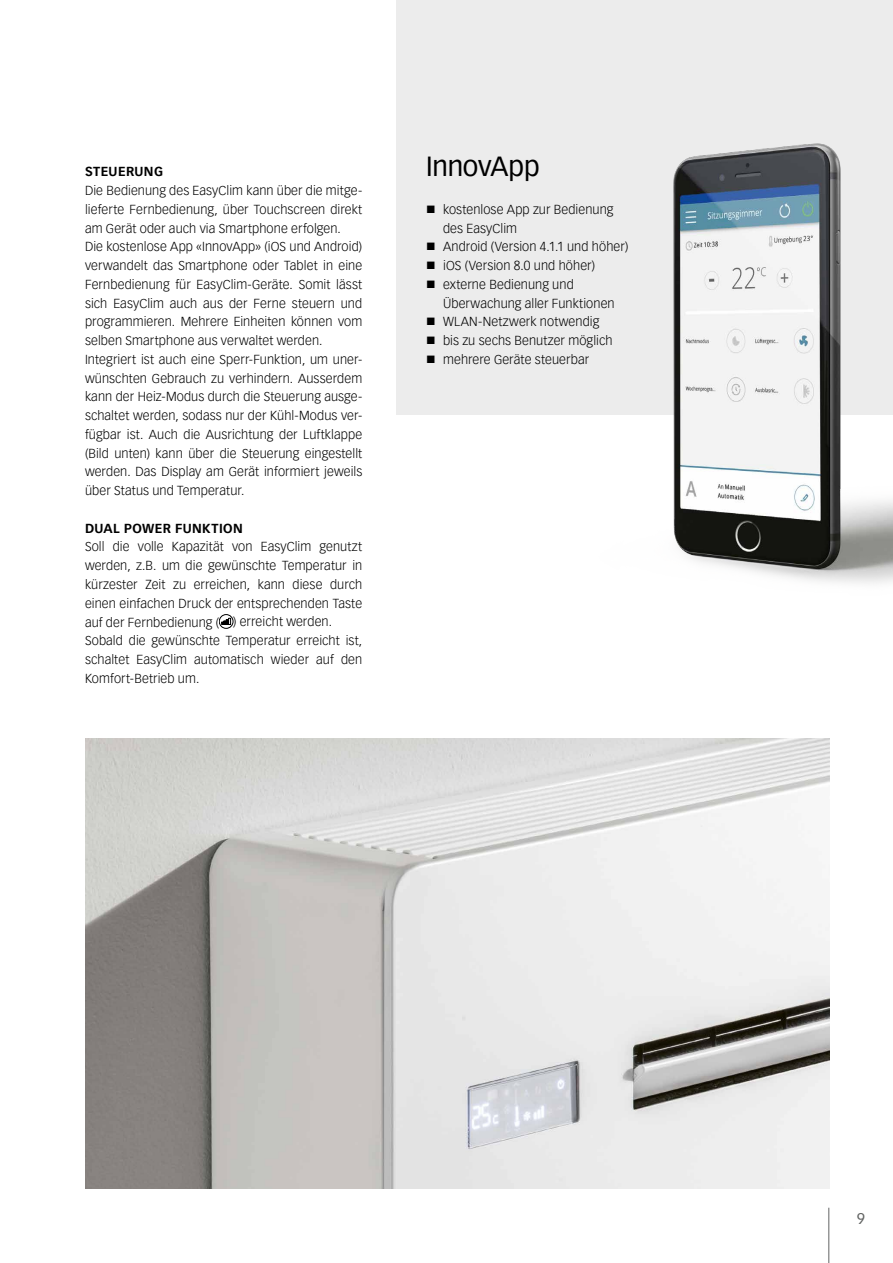
<style>
.page{position:relative;width:893px;height:1263px;background:#fff}
.page>*{position:absolute;margin:0;border:0;box-sizing:border-box;transform-origin:0 0}
.t1{font:27px "Vectora LT Pro";letter-spacing:-.005em;color:#000}
.t2{font:15px "Vectora LT Pro";color:#626463}
.t3{font:300 12.75px/18.8px "Vectora LT Pro";letter-spacing:.005em;color:#000}
.t4{font:700 12.75px "Vectora LT Pro";letter-spacing:.03em;color:#000}
</style>
<div class="page">
<div style="left:396px;top:0;width:497px;height:414px;background:#ececec"></div>
<img style="left:407px;top:143px;width:486px;height:441px">
<img style="left:85px;top:739px;width:744px;height:450px">
<svg style="left:219px;top:614px;width:14px;height:14px"></svg>
<div style="left:219px;top:614px;width:14px;height:14px;border:1px solid #000;border-radius:50%"></div>
<hr style="left:828px;top:1208px;width:1px;height:55px;background:#626463">
<svg style="left:427px;top:205px;width:7px;height:8px"></svg>
<svg style="left:427px;top:243px;width:7px;height:7px"></svg>
<svg style="left:427px;top:262px;width:7px;height:7px"></svg>
<svg style="left:427px;top:280px;width:7px;height:8px"></svg>
<svg style="left:427px;top:318px;width:7px;height:7px"></svg>
<svg style="left:427px;top:337px;width:7px;height:7px"></svg>
<svg style="left:427px;top:355px;width:7px;height:8px"></svg>
<p class="t4" style="left:85px;top:164px;width:79px">STEUERUNG</p>
<p class="t3" style="left:85px;top:181px;width:279px">Die Bedienung des EasyClim kann über die mitge&shy;lieferte Fernbedienung, über Touchscreen direkt am Gerät oder auch via Smartphone erfolgen.<br>Die kostenlose App «InnovApp» (iOS und Android) verwandelt das Smartphone oder Tablet in eine Fernbedienung für EasyClim-Geräte. Somit lässt sich EasyClim auch aus der Ferne steuern und programmieren. Mehrere Einheiten können vom selben Smartphone aus verwaltet werden.<br>Integriert ist auch eine Sperr-Funktion, um uner&shy;wünschten Gebrauch zu verhindern. Ausserdem kann der Heiz-Modus durch die Steuerung ausge&shy;schaltet werden, sodass nur der Kühl-Modus ver&shy;fügbar ist. Auch die Ausrichtung der Luftklappe (Bild unten) kann über die Steuerung eingestellt werden. Das Display am Gerät informiert jeweils über Status und Temperatur.</p>
<p class="t4" style="left:85px;top:520px;width:159px">DUAL POWER FUNKTION</p>
<p class="t3" style="left:85px;top:538px;width:279px">Soll die volle Kapazität von EasyClim genutzt werden, z.B. um die gewünschte Temperatur in kürzester Zeit zu erreichen, kann diese durch einen einfachen Druck der entsprechenden Taste auf der Fernbedienung ( ) erreicht werden.<br>Sobald die gewünschte Temperatur erreicht ist, schaltet EasyClim automatisch wieder auf den Komfort-Betrieb um.</p>
<h1 class="t1" style="left:426px;top:150px;width:115px">InnovApp</h1>
<p class="t3" style="left:443px;top:200px;width:187px">kostenlose App zur Bedienung des EasyClim<br>Android (Version 4.1.1 und höher) iOS (Version 8.0 und höher) externe Bedienung und<br>Überwachung aller Funktionen<br>WLAN-Netzwerk notwendig<br>bis zu sechs Benutzer möglich mehrere Geräte steuerbar</p>
<p class="t2" style="left:857px;top:1210px;width:10px">9</p>
</div>
